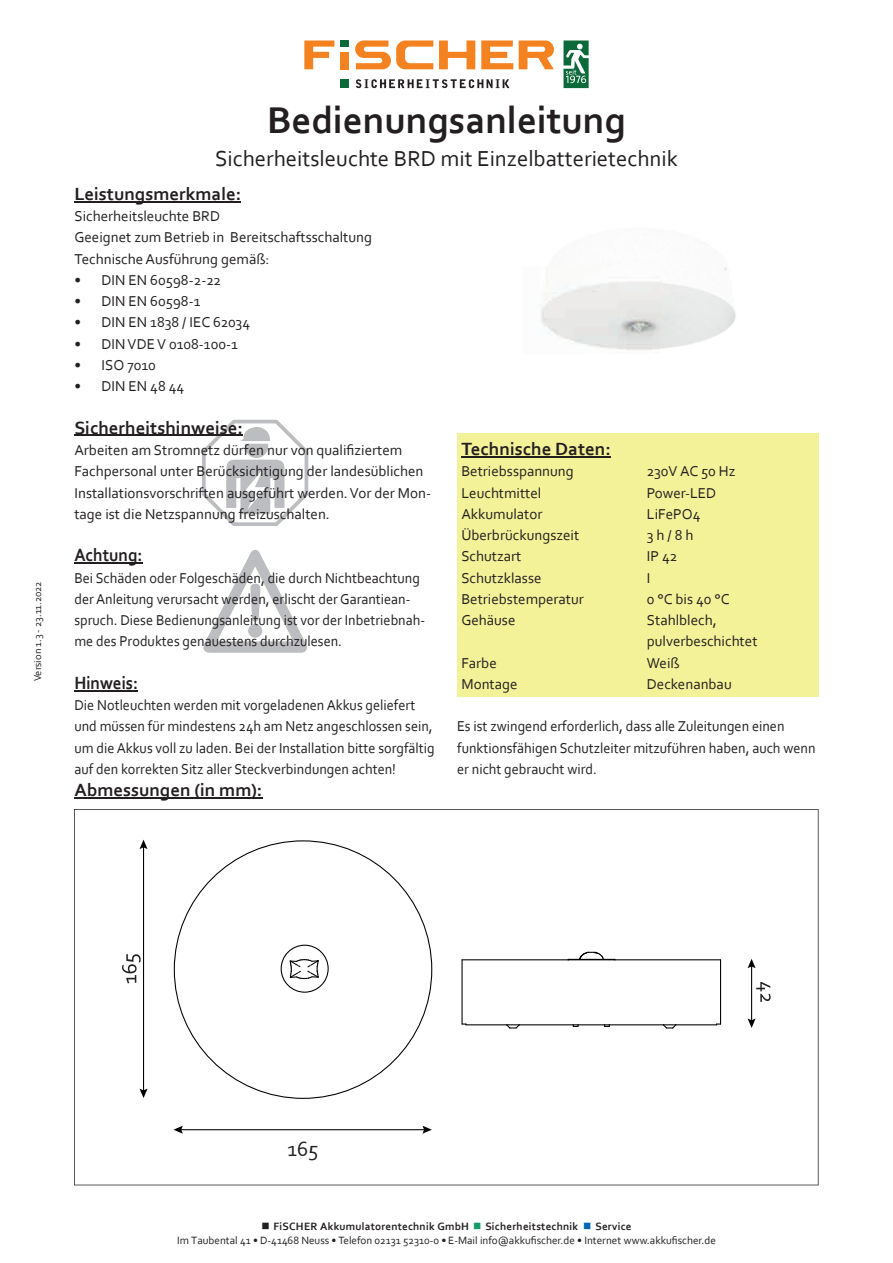
<style>
.page{position:relative;width:893px;height:1263px;background:#fff}
.page>*{position:absolute;margin:0;border:0;box-sizing:border-box;transform-origin:0 0}
.t1{font:700 39px "Corbel";color:#231f20}
.t2{font:22.8px "Corbel";color:#231f20}
.t3{font:21.45px "Corbel";color:#231f20}
.t4{font:700 18.6px "Corbel";color:#231f20}
.t5{font:700 18.6px "Corbel";color:#231f20;scale:.92 1}
.t6{font:15px/21.3px "Corbel";color:#231f20}
.t7{font:15px/21.3px "Corbel";color:#231f20;scale:.95 1}
.t8{font:11.1px/14.2px "Corbel";color:#231f20;text-align:center}
.t9{font:10.5px "Corbel";color:#231f20}
.s1{font-weight:700}
.s2{color:#139d66}
.s3{color:#0166b3}
</style>
<div class="page">
<div style="left:340px;top:41px;width:9px;height:6px;background:#0b693a"></div>
<svg style="left:304px;top:41px;width:30px;height:28px"></svg>
<div style="left:340px;top:52px;width:9px;height:17px;background:#f58220"></div>
<svg style="left:355px;top:41px;width:78px;height:28px"></svg>
<svg style="left:439px;top:41px;width:36px;height:28px"></svg>
<svg style="left:481px;top:41px;width:32px;height:28px"></svg>
<svg style="left:519px;top:41px;width:35px;height:28px"></svg>
<div style="left:340px;top:79px;width:9px;height:9px;background:#0b693a"></div>
<svg style="left:356px;top:79px;width:153px;height:9px"></svg>
<svg style="left:563px;top:41px;width:26px;height:47px"></svg>
<hr style="left:74px;top:201px;width:167px;height:1px;background:#231f20">
<img style="left:541px;top:267px;width:195px;height:83px">
<hr style="left:74px;top:797px;width:188px;height:1px;background:#231f20">
<svg style="left:74px;top:809px;width:745px;height:376px"></svg>
<svg style="left:202px;top:420px;width:106px;height:106px"></svg>
<svg style="left:203px;top:550px;width:104px;height:103px"></svg>
<div style="left:248px;top:624px;width:14px;height:14px;background:#bcbdc0;border-radius:7px"></div>
<hr style="left:74px;top:435px;width:169px;height:1px;background:#231f20">
<hr style="left:74px;top:562px;width:68px;height:2px;background:#231f20">
<div style="left:457px;top:434px;width:362px;height:263px;background:#f4f299"></div>
<hr style="left:461px;top:456px;width:150px;height:1px;background:#231f20">
<hr style="left:74px;top:690px;width:64px;height:1px;background:#231f20">
<p class="t9" style="left:31px;top:681px;width:101px;rotate:-90deg">Version 1.3 - 23.11.2022</p>
<h1 class="t1" style="left:267px;top:96px;width:360px">Bedienungsanleitung</h1>
<h2 class="t2" style="left:215px;top:144px;width:464px">Sicherheitsleuchte BRD mit Einzelbatterietechnik</h2>
<p class="t4" style="left:74px;top:182px;width:168px">Leistungsmerkmale:</p>
<p class="t6" style="left:74px;top:205px;width:299px">Sicherheitsleuchte BRD<br>Geeignet zum Betrieb in Bereitschaftsschaltung<br>Technische Ausführung gemäß:</p>
<p class="t6" style="left:74px;top:269px;width:148px">• DIN EN 60598-2-22</p>
<p class="t6" style="left:74px;top:290px;width:127px">• DIN EN 60598-1</p>
<p class="t6" style="left:74px;top:311px;width:177px">• DIN EN 1838 / IEC 62034</p>
<p class="t6" style="left:74px;top:333px;width:165px">• DIN VDE V 0108-100-1</p>
<p class="t6" style="left:74px;top:354px;width:83px">• ISO 7010</p>
<p class="t6" style="left:74px;top:375px;width:111px">• DIN EN 48 44</p>
<p class="t4" style="left:74px;top:416px;width:170px">Sicherheitshinweise:</p>
<p class="t6" style="left:74px;top:439px;width:358px">Arbeiten am Stromnetz dürfen nur von qualifiziertem Fachpersonal unter Berücksichtigung der landesüblichen Installationsvorschriften ausgeführt werden. Vor der Mon&shy;tage ist die Netzspannung freizuschalten.</p>
<p class="t5" style="left:74px;top:544px;width:75px">Achtung:</p>
<p class="t7" style="left:74px;top:567px;width:371px">Bei Schäden oder Folgeschäden, die durch Nichtbeachtung der Anleitung verursacht werden, erlischt der Garantiean&shy;spruch. Diese Bedienungsanleitung ist vor der Inbetriebnah&shy;me des Produktes genauestens durchzulesen.</p>
<p class="t4" style="left:461px;top:437px;width:151px">Technische Daten:</p>
<p class="t6" style="left:461px;top:460px;width:124px">Betriebsspannung<br>Leuchtmittel<br>Akkumulator<br>Überbrückungszeit<br>Schutzart<br>Schutzklasse<br>Betriebstemperatur<br>Gehäuse</p>
<p class="t6" style="left:461px;top:652px;width:58px">Farbe<br>Montage</p>
<p class="t6" style="left:647px;top:460px;width:112px">230V AC 50 Hz<br>Power-LED<br>LiFePO4<br>3 h / 8 h<br>IP 42<br>I<br>0 °C bis 40 °C<br>Stahlblech, pulverbeschichtet<br>Weiß</p>
<p class="t5" style="left:74px;top:671px;width:71px">Hinweis:</p>
<p class="t6" style="left:647px;top:673px;width:86px">Deckenanbau</p>
<p class="t7" style="left:74px;top:694px;width:381px">Die Notleuchten werden mit vorgeladenen Akkus geliefert und müssen für mindestens 24h am Netz angeschlossen sein, um die Akkus voll zu laden. Bei der Installation bitte sorgfältig auf den korrekten Sitz aller Steckverbindungen achten!</p>
<p class="t7" style="left:457px;top:715px;width:379px">Es ist zwingend erforderlich, dass alle Zuleitungen einen funktionsfähigen Schutzleiter mitzuführen haben, auch wenn er nicht gebraucht wird.</p>
<p class="t4" style="left:74px;top:778px;width:190px">Abmessungen (in mm):</p>
<h3 class="t3" style="left:287px;top:1135px;width:32px">165</h3>
<p class="t8" style="left:177px;top:1218px;width:540px">■ <span class="s1">FiSCHER Akkumulatorentechnik GmbH</span> <span class="s2">■</span> <span class="s1">Sicherheitstechnik</span> <span class="s3">■</span> <span class="s1">Service<br></span>Im Taubental 41 • D-41468 Neuss • Telefon 02131 52310-0 • E-Mail info@akkufischer.de • Internet www.akkufischer.de</p>
</div>
